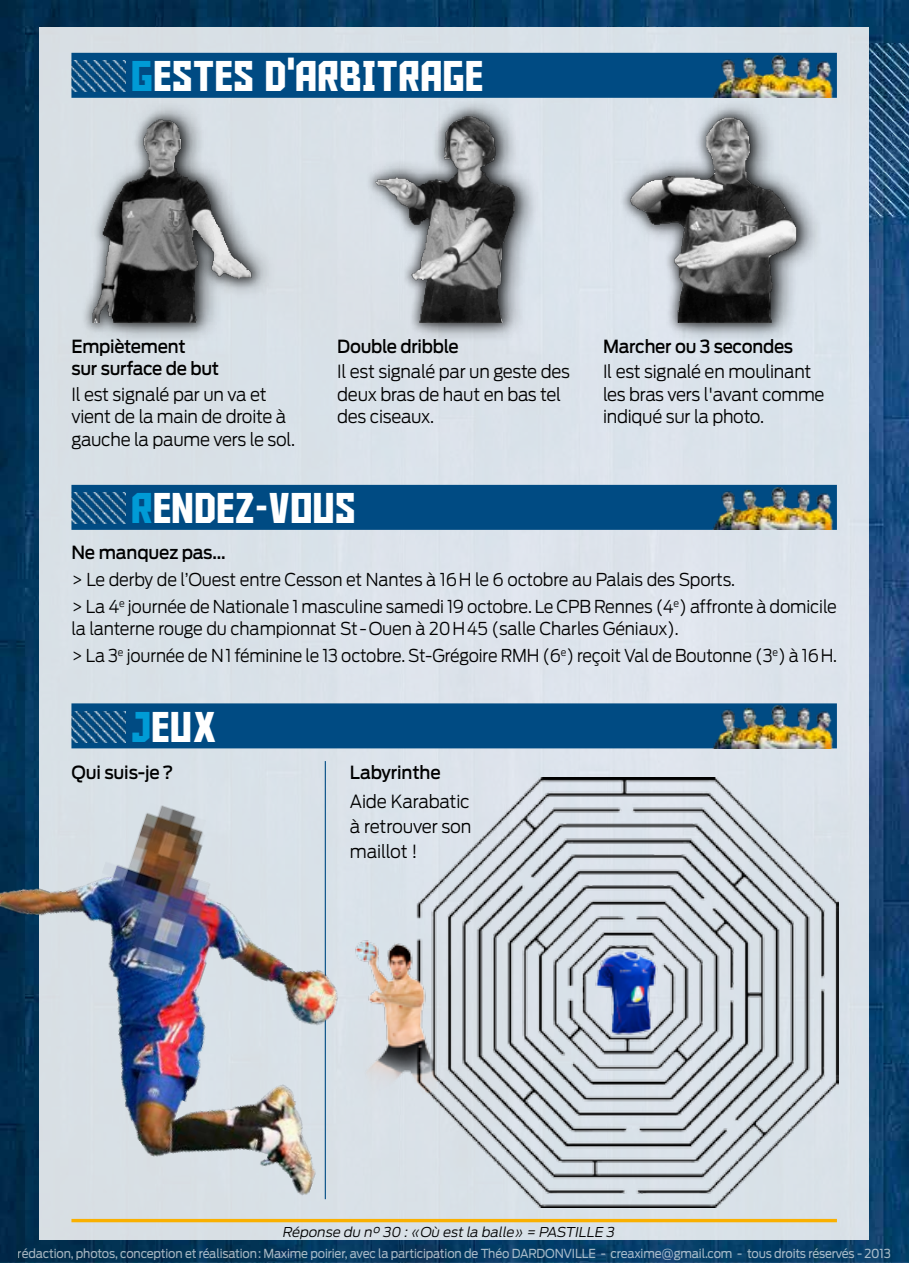
<style>
.page{position:relative;width:909px;height:1263px;background:#fff}
.page>*{position:absolute;margin:0;border:0;box-sizing:border-box;transform-origin:0 0}
.t1{font:42.75px "Aldothe Apache";letter-spacing:.01em;color:#fff;scale:1.05 1}
.t2{font:300 18px/22.5px "Antenna";letter-spacing:-.015em;color:#000;scale:.94 1}
.t3{font:500 18px/22.5px "Antenna";letter-spacing:-.015em;color:#000;scale:.94 1}
.t4{font:500 18px "Antenna";letter-spacing:-.015em;color:#000;scale:.95 1}
.t5{font:300 18px/24.8px "Antenna";letter-spacing:-.015em;color:#000;text-align:justify;scale:.95 1}
.t6{font:300 17.55px/27px "Antenna";letter-spacing:-.01em;color:#000;scale:.93 1}
.t7{font:italic 300 13.5px "Antenna";color:#000}
.t8{font:12.38px "Antenna";letter-spacing:-.015em;color:#fff;scale:.93 1}
.s1{color:#009bd6}
</style>
<div class="page">
<img style="left:0;top:0;width:909px;height:1263px">
<div style="left:40px;top:27px;width:829px;height:1213px;background:#dae2ea"></div>
<div style="left:71px;top:53px;width:766px;height:45px;background:#004b83"></div>
<div style="left:71px;top:485px;width:766px;height:45px;background:#004b83"></div>
<img style="left:71px;top:60px;width:54px;height:31px">
<img style="left:712px;top:55px;width:122px;height:43px">
<img style="left:71px;top:492px;width:54px;height:31px">
<img style="left:712px;top:487px;width:122px;height:43px">
<div style="left:71px;top:703px;width:766px;height:45px;background:#004b83"></div>
<img style="left:71px;top:711px;width:54px;height:18px">
<img style="left:713px;top:706px;width:121px;height:42px">
<hr style="left:71px;top:1219px;width:766px;height:3px;background:#f9b000">
<div style="left:79px;top:100px;width:198px;height:244px;background:#d8e0e5"></div>
<div style="left:82px;top:109px;width:181px;height:225px;background:#000;opacity:.5"></div>
<img style="left:88px;top:115px;width:169px;height:208px">
<div style="left:364px;top:97px;width:178px;height:247px;background:#000;opacity:.75"></div>
<div style="left:365px;top:106px;width:161px;height:228px;background:#000;opacity:.5"></div>
<img style="left:374px;top:115px;width:143px;height:208px">
<div style="left:618px;top:98px;width:205px;height:246px;background:#000;opacity:.75"></div>
<div style="left:619px;top:106px;width:189px;height:228px;background:#000;opacity:.5"></div>
<img style="left:627px;top:115px;width:173px;height:208px">
<img style="left:461px;top:778px;width:377px;height:429px">
<img style="left:0;top:729px;width:461px;height:524px">
<h1 class="t1" style="left:131px;top:53px;width:292px"><span class="s1">G</span>ESTES D'ARBITRAGE</h1>
<p class="t3" style="left:71px;top:335px;width:159px">Empiètement<br>sur surface de but</p>
<p class="t2" style="left:71px;top:383px;width:240px">Il est signalé par un va et vient de la main de droite à gauche la paume vers le sol.</p>
<p class="t3" style="left:337px;top:335px;width:131px">Double dribble</p>
<p class="t2" style="left:337px;top:361px;width:249px">Il est signalé par un geste des deux bras de haut en bas tel des ciseaux.</p>
<p class="t3" style="left:603px;top:335px;width:204px">Marcher ou 3 secondes</p>
<p class="t2" style="left:603px;top:361px;width:237px">Il est signalé en moulinant les bras vers l'avant comme indiqué sur la photo.</p>
<h1 class="t1" style="left:131px;top:485px;width:41px"><span class="s1">R</span>ENDE</h1>
<h1 class="t1" style="left:235px;top:485px;width:106px">Z-VOUS</h1>
<p class="t4" style="left:71px;top:541px;width:164px">Ne manquez pas...</p>
<p class="t6" style="left:71px;top:566px;width:824px">&gt; Le derby de l’Ouest entre Cesson et Nantes à 16H le 6 octobre au Palais des Sports.<br>&gt; La 4<sup>e</sup> journée de Nationale 1 masculine samedi 19 octobre. Le CPB Rennes (4<sup>e</sup>) affronte à domicile</p>
<p class="t6" style="left:71px;top:615px;width:825px">la lanterne rouge du championnat St-Ouen à 20H45 (salle Charles Géniaux).<br>&gt; La 3<sup>e</sup> journée de N1 féminine le 13 octobre. St-Grégoire RMH (6<sup>e</sup>) reçoit Val de Boutonne (3<sup>e</sup>) à 16H.</p>
<h1 class="t1" style="left:131px;top:704px;width:83px"><span class="s1">J</span>EUX</h1>
<p class="t4" style="left:71px;top:761px;width:109px">Qui suis-je ?</p>
<p class="t4" style="left:350px;top:761px;width:97px">Labyrinthe</p>
<p class="t5" style="left:350px;top:789px;width:130px">Aide Karabatic à retrouver son maillot !</p>
<p class="t7" style="left:282px;top:1224px;width:336px">Réponse du n° 30 :«Où est la balle» = PASTILLE 3</p>
<p class="t8" style="left:18px;top:1246px;width:940px">rédaction, photos, conception et réalisation: Maxime poirier, avec la participation de Théo DARDONVILLE - creaxime@gmail.com - tous droits réservés - 2013</p>
</div>
